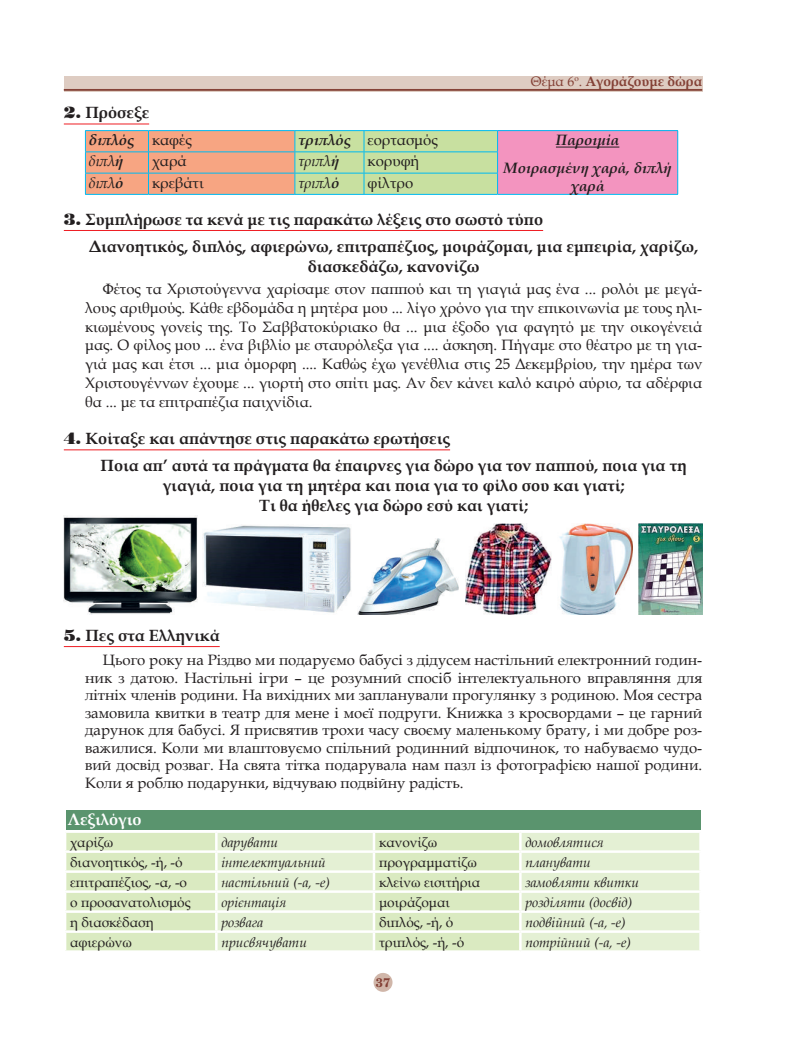
<style>
.page{position:relative;width:798px;height:1063px;background:#fff}
.page>*{position:absolute;margin:0;border:0;box-sizing:border-box;transform-origin:0 0}
.t1{font:700 16.25px/27.1px "Book Antiqua";color:#231f20}
.t2{font:700 16.25px "Book Antiqua";color:#fff}
.t3{font:15px/17.5px "Book Antiqua";color:#231f20;text-align:justify}
.t4{font:italic 700 15px/28.1px "Book Antiqua";color:#231f20;text-align:center}
.t5{font:italic 15px "Book Antiqua";color:#231f20}
.t6{font:italic 13.75px "Book Antiqua";color:#231f20}
.t7{font:13.75px "Book Antiqua";color:#231f20}
.t8{font:700 13.75px "Book Antiqua";color:#844136}
.t9{font:700 12.5px "Te X Gyre Schola";color:#844136}
.s1{font-weight:400}
.s2{font-family:"Standard Poster C";font-weight:400}
.s3{font-weight:400;font-style:normal}
.s4{font-weight:700;font-style:italic}
.s5{font-weight:700}
</style>
<div class="page">
<div style="left:373px;top:973px;width:19px;height:19px;background:#d0b6a9;border-radius:50%"></div>
<div style="left:64px;top:76px;width:638px;height:15px;background:#deccc2"></div>
<hr style="left:64px;top:89px;width:638px;height:1px;background:#844136">
<hr style="left:64px;top:90px;width:638px;height:1px;background:#844136">
<hr style="left:64px;top:124px;width:85px;height:1px;background:#ee1d23">
<hr style="left:64px;top:230px;width:479px;height:1px;background:#ee1d23">
<hr style="left:64px;top:449px;width:386px;height:1px;background:#ee1d23">
<hr style="left:64px;top:646px;width:156px;height:1px;background:#ee1d23">
<div style="left:66px;top:810px;width:634px;height:20px;background:#5a946e"></div>
<div style="left:497px;top:131px;width:180px;height:63px;background:#f394bf"></div>
<hr style="left:85px;top:130px;width:63px;height:1px;background:#00baf1">
<hr style="left:148px;top:130px;width:147px;height:1px;background:#00baf1">
<hr style="left:295px;top:130px;width:69px;height:1px;background:#00baf1">
<hr style="left:364px;top:130px;width:133px;height:1px;background:#00baf1">
<hr style="left:497px;top:130px;width:180px;height:1px;background:#00baf1">
<svg style="left:677px;top:131px;width:1px;height:63px"></svg>
<hr style="left:497px;top:194px;width:180px;height:1px;background:#00baf1">
<svg style="left:85px;top:131px;width:413px;height:63px;background:#d5c195"></svg>
<hr style="left:85px;top:194px;width:63px;height:1px;background:#00baf1">
<hr style="left:148px;top:194px;width:147px;height:1px;background:#00baf1">
<hr style="left:295px;top:194px;width:69px;height:1px;background:#00baf1">
<hr style="left:364px;top:194px;width:133px;height:1px;background:#00baf1">
<hr style="left:555px;top:147px;width:64px;height:1px;background:#231f20">
<img style="left:64px;top:516px;width:133px;height:99px">
<img style="left:203px;top:525px;width:148px;height:88px">
<img style="left:357px;top:539px;width:102px;height:76px">
<img style="left:465px;top:523px;width:86px;height:92px">
<img style="left:559px;top:523px;width:73px;height:92px">
<img style="left:638px;top:523px;width:64px;height:92px">
<div style="left:66px;top:833px;width:149px;height:117px;background:#daeac1"></div>
<svg style="left:217px;top:833px;width:482px;height:117px;background:#e1eece"></svg>
<hr style="left:372px;top:833px;width:3px;height:17px;background:#fff">
<hr style="left:64px;top:850px;width:152px;height:3px;background:#fff">
<hr style="left:216px;top:850px;width:158px;height:3px;background:#fff">
<hr style="left:374px;top:850px;width:146px;height:3px;background:#fff">
<hr style="left:372px;top:853px;width:3px;height:17px;background:#fff">
<hr style="left:520px;top:850px;width:181px;height:3px;background:#fff">
<hr style="left:64px;top:870px;width:152px;height:3px;background:#fff">
<hr style="left:216px;top:870px;width:158px;height:3px;background:#fff">
<hr style="left:374px;top:870px;width:146px;height:3px;background:#fff">
<hr style="left:372px;top:873px;width:3px;height:17px;background:#fff">
<hr style="left:520px;top:870px;width:181px;height:3px;background:#fff">
<hr style="left:64px;top:890px;width:152px;height:3px;background:#fff">
<hr style="left:216px;top:890px;width:158px;height:3px;background:#fff">
<hr style="left:374px;top:890px;width:146px;height:3px;background:#fff">
<hr style="left:372px;top:893px;width:3px;height:17px;background:#fff">
<hr style="left:520px;top:890px;width:181px;height:3px;background:#fff">
<hr style="left:64px;top:910px;width:152px;height:3px;background:#fff">
<hr style="left:216px;top:910px;width:158px;height:3px;background:#fff">
<hr style="left:374px;top:910px;width:146px;height:3px;background:#fff">
<hr style="left:372px;top:913px;width:3px;height:17px;background:#fff">
<hr style="left:520px;top:910px;width:181px;height:3px;background:#fff">
<hr style="left:64px;top:930px;width:152px;height:3px;background:#fff">
<hr style="left:216px;top:930px;width:158px;height:3px;background:#fff">
<svg style="left:215px;top:850px;width:2px;height:83px"></svg>
<hr style="left:374px;top:930px;width:146px;height:3px;background:#fff">
<hr style="left:372px;top:933px;width:3px;height:17px;background:#fff">
<hr style="left:520px;top:930px;width:181px;height:3px;background:#fff">
<svg style="left:519px;top:833px;width:2px;height:117px"></svg>
<svg style="left:699px;top:833px;width:1px;height:117px"></svg>
<p class="t8" style="left:530px;top:72px;width:173px"><span class="s1">Θέμα 6</span><sup>о</sup><span class="s1">.</span> Αγοράζουμε δώρα</p>
<p class="t1" style="left:64px;top:99px;width:87px"><span class="s2">2.</span> Πρόσεξε</p>
<p class="t4" style="left:89px;top:126px;width:104px">διπλός <span class="s3">καφές</span></p>
<p class="t3" style="left:298px;top:131px;width:141px"><span class="s4">τριπλός</span> εορτασμός</p>
<p class="t4" style="left:503px;top:126px;width:169px">Παροιμία<br>Μοιρασμένη χαρά, διπλή</p>
<p class="t4" style="left:570px;top:171px;width:35px">χαρά</p>
<p class="t5" style="left:89px;top:151px;width:36px">διπλ<span class="s5">ή</span></p>
<p class="t3" style="left:152px;top:152px;width:36px">χαρά</p>
<p class="t5" style="left:298px;top:151px;width:42px">τριπλ<span class="s5">ή</span></p>
<p class="t3" style="left:367px;top:152px;width:53px">κορυφή</p>
<p class="t5" style="left:89px;top:172px;width:36px">διπλ<span class="s5">ό</span></p>
<p class="t3" style="left:152px;top:173px;width:53px">κρεβάτι</p>
<p class="t5" style="left:298px;top:172px;width:42px">τριπλ<span class="s5">ό</span></p>
<p class="t3" style="left:367px;top:173px;width:47px">φίλτρο</p>
<p class="t1" style="left:89px;top:206px;width:610px;text-indent:-25px"><span class="s2">3.</span> Συμπλήρωσε τα κενά με τις παρακάτω λέξεις στο σωστό τύπο<br>Διανοητικός, διπλός, αφιερώνω, επιτραπέζιος, μοιράζομαι, μια εμπειρία, χαρίζω,</p>
<p class="t1" style="left:308px;top:253px;width:173px">διασκεδάζω, κανονίζω</p>
<p class="t3" style="left:85px;top:279px;width:618px;line-height:18.8px;text-indent:18px">Φέτος τα Χριστούγεννα χαρίσαμε στον παππού και τη γιαγιά μας ένα ... ρολόι με μεγά&shy;λους αριθμούς. Κάθε εβδομάδα η μητέρα μου ... λίγο χρόνο για την επικοινωνία με τους ηλι&shy;κιωμένους γονείς της. Το Σαββατοκύριακο θα ... μια έξοδο για φαγητό με την οικογένειά μας. Ο φίλος μου ... ένα βιβλίο με σταυρόλεξα για .... άσκηση. Πήγαμε στο θέατρο με τη για&shy;γιά μας και έτσι ... μια όμορφη .... Καθώς έχω γενέθλια στις 25 Δεκεμβρίου, την ημέρα των Χριστουγέννων έχουμε ... γιορτή στο σπίτι μας. Αν δεν κάνει καλό καιρό αύριο, τα αδέρφια θα ... με τα επιτραπέζια παιχνίδια.</p>
<p class="t1" style="left:101px;top:425px;width:587px;text-indent:-37px"><span class="s2">4.</span> Κοίταξε και απάντησε στις παρακάτω ερωτήσεις<br>Ποια απ’ αυτά τα πράγματα θα έπαιρνες για δώρο για τον παππού, ποια για τη</p>
<p class="t1" style="left:163px;top:476px;width:463px;line-height:20px;text-align:center">γιαγιά, ποια για τη μητέρα και ποια για το φίλο σου και γιατί;<br>Τι θα ήθελες για δώρο εσύ και γιατί;</p>
<p class="t1" style="left:64px;top:622px;width:157px"><span class="s2">5.</span> Πες στα Ελληνικά</p>
<p class="t3" style="left:85px;top:651px;width:618px;text-indent:18px">Цього року на Різдво ми подаруємо бабусі з дідусем настільний електронний годин&shy;ник з датою. Настільні ігри – це розумний спосіб інтелектуального вправляння для літніх членів родини. На вихідних ми запланували прогулянку з родиною. Моя сестра замовила квитки в театр для мене і моєї подруги. Книжка з кросвордами – це гарний дарунок для бабусі. Я присвятив трохи часу своєму маленькому брату, і ми добре роз&shy;важилися. Коли ми влаштовуємо спільний родинний відпочинок, то набуваємо чудо&shy;вий досвід розваг. На свята тітка подарувала нам пазл із фотографією нашої родини.<br>Коли я роблю подарунки, відчуваю подвійну радість.</p>
<p class="t2" style="left:67px;top:809px;width:76px">Λεξιλόγιο</p>
<p class="t7" style="left:70px;top:832px;width:45px">χαρίζω</p>
<p class="t6" style="left:221px;top:832px;width:58px">дарувати</p>
<p class="t7" style="left:379px;top:832px;width:60px">κανονίζω</p>
<p class="t6" style="left:525px;top:832px;width:80px">домовлятися</p>
<p class="t7" style="left:70px;top:852px;width:114px">διανοητικός, -ή, -ό</p>
<p class="t6" style="left:221px;top:852px;width:106px">інтелектуальний</p>
<p class="t7" style="left:379px;top:852px;width:99px">προγραμματίζω</p>
<p class="t6" style="left:525px;top:852px;width:67px">планувати</p>
<p class="t7" style="left:70px;top:872px;width:118px">επιτραπέζιος, -α, -ο</p>
<p class="t6" style="left:221px;top:872px;width:110px">настільний (-а, -е)</p>
<p class="t7" style="left:379px;top:872px;width:103px">κλείνω εισιτήρια</p>
<p class="t6" style="left:525px;top:872px;width:115px">замовляти квитки</p>
<p class="t7" style="left:70px;top:892px;width:122px">ο προσανατολισμός</p>
<p class="t6" style="left:221px;top:892px;width:66px">орієнтація</p>
<p class="t7" style="left:379px;top:892px;width:72px">μοιράζομαι</p>
<p class="t6" style="left:525px;top:892px;width:108px">розділяти (досвід)</p>
<p class="t7" style="left:70px;top:912px;width:85px">η διασκέδαση</p>
<p class="t6" style="left:221px;top:912px;width:43px">розвага</p>
<p class="t7" style="left:379px;top:912px;width:76px">διπλός, -ή, ό</p>
<p class="t6" style="left:525px;top:912px;width:102px">подвійний (-а, -е)</p>
<p class="t7" style="left:70px;top:932px;width:63px">αφιερώνω</p>
<p class="t6" style="left:221px;top:932px;width:87px">присвячувати</p>
<p class="t7" style="left:379px;top:932px;width:87px">τριπλός, -ή, -ό</p>
<p class="t6" style="left:525px;top:932px;width:107px">потрійний (-а, -е)</p>
<p class="t9" style="left:376px;top:972px;width:16px">37</p>
</div>
